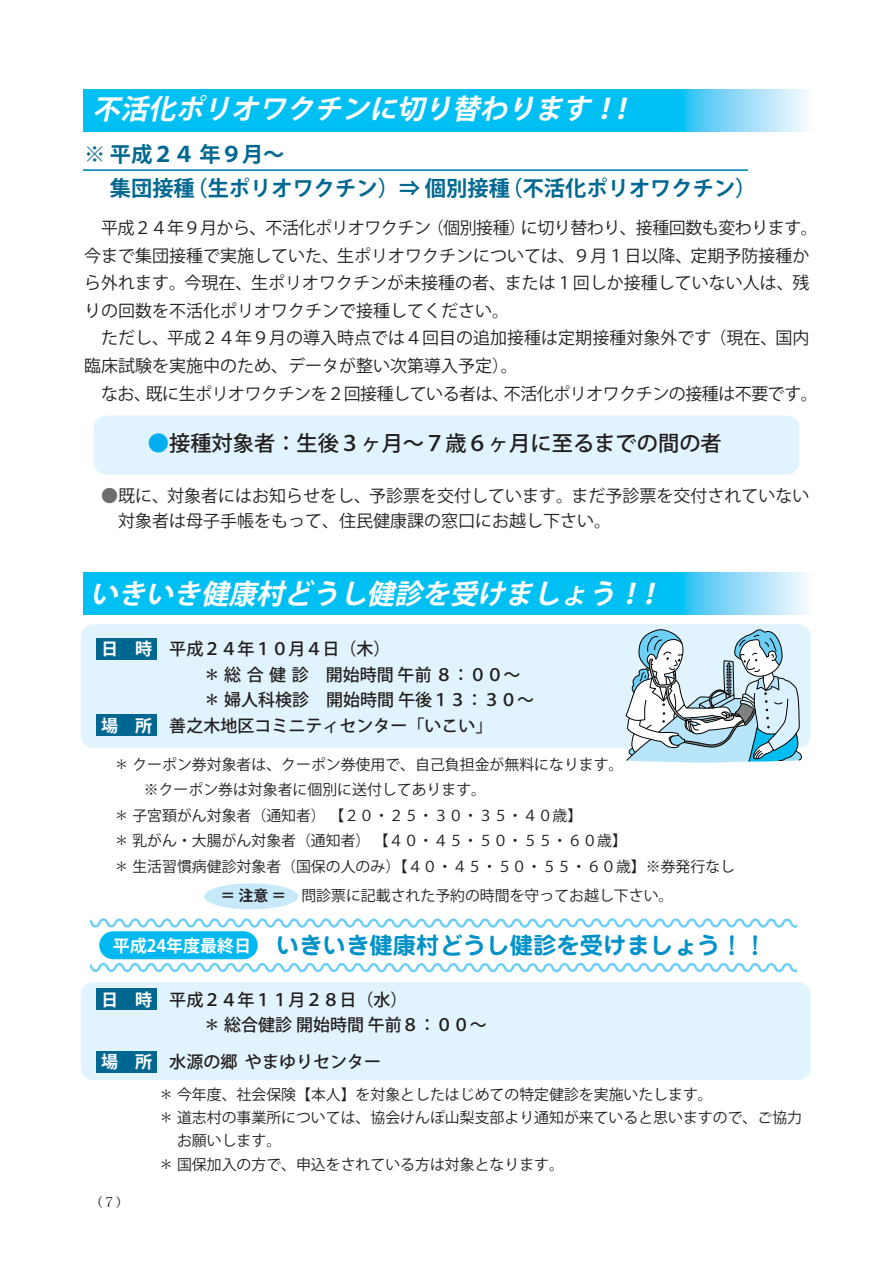
<style>
.page{position:relative;width:893px;height:1263px;background:#fff}
.page>*{position:absolute;margin:0;border:0;box-sizing:border-box;transform-origin:0 0}
.t1{font:italic 27.6px "Koz Go Pro Bold Kana";color:#fff}
.t2{font:700 23.4px "Jun 501";color:#0092c8}
.t3{font:21.3px "Koz Go Pro Bold Kana";color:#006890}
.t4{font:21.3px "Koz Go Pro Medium Kanji";color:#231f20}
.t5{font:21.3px "Koz Go Pro Bold Kanji";color:#006890}
.t6{font:16.95px/27.6px "Koz Go Pro Regular Kana";color:#231f20;text-align:justify}
.t7{font:16.95px/27.6px "Koz Go Pro Regular Kanji";color:#231f20}
.t8{font:16.95px/25.5px "Koz Go Pro Medium Kanji";color:#231f20}
.t9{font:16.95px "Koz Go Pro Regular Kana";letter-spacing:-.03em;color:#231f20}
.t10{font:16.95px "Koz Go Pro Regular Kanji";letter-spacing:-.03em;color:#231f20}
.t11{font:16.95px "Koz Go Pro Medium Kana";color:#231f20}
.t12{font:16.95px "Koz Go Pro Bold Kanji";color:#fff}
.t13{font:14.85px/23.4px "Koz Go Pro Regular Kana";color:#231f20}
.t14{font:14.85px "Koz Go Pro Regular Kanji";color:#231f20}
.t15{font:14.85px "Koz Go Pro Regular Alphabetic";color:#231f20}
.t16{font:14.85px "Koz Go Pro Bold Kanji";color:#231f20}
.t17{font:13.8px "DFPHS Mincho CID W3";color:#231f20}
.s1{font-family:"Koz Go Pro Bold Kanji"}
.s2{font-family:"Koz Go Pro Bold Alphabetic"}
.s3{font-family:"Koz Go Pro Regular Alphabetic"}
.s4{font-family:"Koz Go Pro Regular Kana"}
.s5{font-family:"Koz Go Pro Regular Kanji"}
.s6{color:#00aeef}
.s7{font-family:"Koz Go Pro Medium Alphabetic"}
.s8{font-family:"Koz Go Pro Medium Kana"}
.s9{color:#6d6e70}
.s10{font-family:"Koz Go Pro Bold Kanji";color:#fff}
.s11{font-family:"Koz Go Pro Medium Kanji"}
.s12{font-family:"Koz Go Pro Bold Proportional"}
</style>
<div class="page">
<div style="left:81px;top:624px;width:730px;height:124px;background:#e1f4fd;border-radius:13px"></div>
<div style="left:81px;top:982px;width:730px;height:98px;background:#e1f4fd;border-radius:13px"></div>
<div style="left:94px;top:416px;width:705px;height:58px;background:#e1f4fd;border-radius:13px"></div>
<div style="left:204px;top:883px;width:94px;height:26px;background:#c7eafb;border-radius:50%"></div>
<div style="left:96px;top:638px;width:60px;height:22px;background:#006890"></div>
<div style="left:96px;top:714px;width:60px;height:22px;background:#006890"></div>
<div style="left:83px;top:572px;width:595px;height:43px;background:#00c0f3"></div>
<svg style="left:678px;top:572px;width:129px;height:43px"></svg>
<div style="left:83px;top:89px;width:595px;height:43px;background:#00c0f3"></div>
<svg style="left:678px;top:89px;width:129px;height:43px"></svg>
<hr style="left:83px;top:169px;width:665px;height:2px;background:#0084b5">
<svg style="left:625px;top:629px;width:177px;height:134px"></svg>
<svg style="left:90px;top:918px;width:706px;height:10px"></svg>
<svg style="left:90px;top:962px;width:706px;height:11px"></svg>
<div style="left:99px;top:931px;width:159px;height:28px;background:#00b9f2;border-radius:14px"></div>
<div style="left:96px;top:988px;width:61px;height:22px;background:#006890"></div>
<div style="left:96px;top:1051px;width:61px;height:22px;background:#006890"></div>
<h1 class="t1" style="left:93px;top:96px;width:505px"><span class="s1">不活化</span>ポリオワクチンに<span class="s1">切</span>り<span class="s1">替</span>わります</h1>
<p class="t5" style="left:110px;top:143px;width:155px">平成<span class="s2">２４</span>年<span class="s2">９</span>月</p>
<p class="t3" style="left:110px;top:178px;width:627px"><span class="s1">集団接種 生</span>ポリオワクチン ⇒ <span class="s1">個別接種 不活化</span>ポリオワクチン</p>
<p class="t10" style="left:101px;top:220px;width:702px">平成<span class="s3">２４</span>年<span class="s3">９</span>月<span class="s4">から</span> 不活化<span class="s4">ポリオワクチン</span> 個別接種 <span class="s4">に</span>切<span class="s4">り</span>替<span class="s4">わり</span> 接種回数<span class="s4">も</span>変<span class="s4">わります</span></p>
<p class="t6" style="left:84px;top:242px;width:727px"><span class="s5">今</span>まで<span class="s5">集団接種</span>で<span class="s5">実施</span>していた <span class="s5">生</span>ポリオワクチンについては <span class="s3">９</span><span class="s5">月</span><span class="s3">１</span><span class="s5">日以降 定期予防接種</span>から<span class="s5">外</span>れます <span class="s5">今現在 生</span>ポリオワクチンが<span class="s5">未接種</span>の<span class="s5">者</span> または<span class="s3">１</span><span class="s5">回</span>しか<span class="s5">接種</span>していない<span class="s5">人</span>は <span class="s5">残</span>りの<span class="s5">回数</span>を<span class="s5">不活化</span>ポリオワクチンで<span class="s5">接種</span>してください</p>
<p class="t7" style="left:84px;top:324px;width:727px;text-indent:17px"><span class="s4">ただし</span> 平成<span class="s3">２４</span>年<span class="s3">９</span>月<span class="s4">の</span>導入時点<span class="s4">では</span><span class="s3">４</span>回目<span class="s4">の</span>追加接種<span class="s4">は</span>定期接種対象外<span class="s4">です</span> 現在 国内臨床試験<span class="s4">を</span>実施中<span class="s4">のため データが</span>整<span class="s4">い</span>次第導入予定</p>
<p class="t9" style="left:101px;top:384px;width:702px">なお <span class="s5">既</span>に<span class="s5">生</span>ポリオワクチンを<span class="s3">２</span><span class="s5">回接種</span>している<span class="s5">者</span>は <span class="s5">不活化</span>ポリオワクチンの<span class="s5">接種</span>は<span class="s5">不要</span>です</p>
<p class="t4" style="left:148px;top:433px;width:576px"><span class="s6">●</span>接種対象者 生後<span class="s7">３</span><span class="s8">ヶ</span>月 <span class="s7">７</span>歳<span class="s7">６</span><span class="s8">ヶ</span>月<span class="s8">に</span>至<span class="s8">るまでの</span>間<span class="s8">の</span>者</p>
<p class="t6" style="left:101px;top:482px;width:710px"><span class="s9">●</span><span class="s5">既</span>に <span class="s5">対象者</span>にはお<span class="s5">知</span>らせをし <span class="s5">予診票</span>を<span class="s5">交付</span>しています まだ<span class="s5">予診票</span>を<span class="s5">交付</span>されていない</p>
<p class="t7" style="left:118px;top:507px;width:478px">対象者<span class="s4">は</span>母子手帳<span class="s4">をもって</span> 住民健康課<span class="s4">の</span>窓口<span class="s4">にお</span>越<span class="s4">し</span>下<span class="s4">さい</span></p>
<h1 class="t1" style="left:90px;top:581px;width:532px">いきいき<span class="s1">健康村</span>どうし<span class="s1">健診</span>を<span class="s1">受</span>けましょう</h1>
<p class="t8" style="left:224px;top:636px;width:294px;text-indent:-123px"><span class="s10">日 時</span> 平成<span class="s7">２４</span>年<span class="s7">１０</span>月<span class="s7">４</span>日 木<br>総合健診 開始時間午前<span class="s7">８ ００</span>婦人科検診 開始時間午後<span class="s7">１３ ３０</span></p>
<p class="t11" style="left:101px;top:717px;width:376px"><span class="s10">場 所</span> <span class="s11">善之木地区</span>コミニティセンター いこい</p>
<p class="t13" style="left:159px;top:752px;width:451px;line-height:25.5px;text-indent:-26px">クーポン<span class="s5">券対象者</span>は クーポン<span class="s5">券使用</span>で <span class="s5">自己負担金</span>が<span class="s5">無料</span>になりますクーポン<span class="s5">券</span>は<span class="s5">対象者</span>に<span class="s5">個別</span>に<span class="s5">送付</span>してあります</p>
<p class="t14" style="left:132px;top:808px;width:180px">子宮頚<span class="s4">がん</span>対象者 通知者</p>
<p class="t15" style="left:344px;top:808px;width:225px">２０ ２５ ３０ ３５ ４０<span class="s5">歳</span></p>
<p class="t14" style="left:132px;top:834px;width:225px">乳<span class="s4">がん</span> 大腸<span class="s4">がん</span>対象者 通知者</p>
<p class="t15" style="left:389px;top:833px;width:225px">４０ ４５ ５０ ５５ ６０<span class="s5">歳</span></p>
<p class="t14" style="left:132px;top:859px;width:254px">生活習慣病健診対象者 国保<span class="s4">の</span>人<span class="s4">のみ</span></p>
<p class="t15" style="left:408px;top:859px;width:225px">４０ ４５ ５０ ５５ ６０<span class="s5">歳</span></p>
<p class="t14" style="left:661px;top:859px;width:76px">券発行<span class="s4">なし</span></p>
<p class="t16" style="left:239px;top:888px;width:31px">注意</p>
<p class="t14" style="left:301px;top:889px;width:359px">問診票<span class="s4">に</span>記載<span class="s4">された</span>予約<span class="s4">の</span>時間<span class="s4">を</span>守<span class="s4">ってお</span>越<span class="s4">し</span>下<span class="s4">さい</span></p>
<h2 class="t2" style="left:276px;top:936px;width:493px">いきいき健康村どうし健診を受けましょう！！</h2>
<p class="t8" style="left:224px;top:987px;width:247px;text-indent:-123px"><span class="s10">日 時</span> 平成<span class="s7">２４</span>年<span class="s7">１１</span>月<span class="s7">２８</span>日 水<br>総合健診開始時間午前<span class="s7">８ ００</span></p>
<p class="t11" style="left:101px;top:1053px;width:281px"><span class="s10">場 所</span> <span class="s11">水源</span>の<span class="s11">郷</span> やまゆりセンター</p>
<p class="t14" style="left:177px;top:1087px;width:522px">今年度 社会保険 本人 <span class="s4">を</span>対象<span class="s4">としたはじめての</span>特定健診<span class="s4">を</span>実施<span class="s4">いたします</span></p>
<p class="t13" style="left:177px;top:1106px;width:627px"><span class="s5">道志村</span>の<span class="s5">事業所</span>については <span class="s5">協会</span>けんぽ<span class="s5">山梨支部</span>より<span class="s5">通知</span>が<span class="s5">来</span>ていると<span class="s5">思</span>いますので ご<span class="s5">協力</span>お<span class="s5">願</span>いします<br><span class="s5">国保加入</span>の<span class="s5">方</span>で <span class="s5">申込</span>をされている<span class="s5">方</span>は<span class="s5">対象</span>となります</p>
<p class="t12" style="left:113px;top:937px;width:140px">平成<span class="s12">24</span>年度最終日</p>
<p class="t17" style="left:89px;top:1196px;width:43px">（７）</p>
</div>
